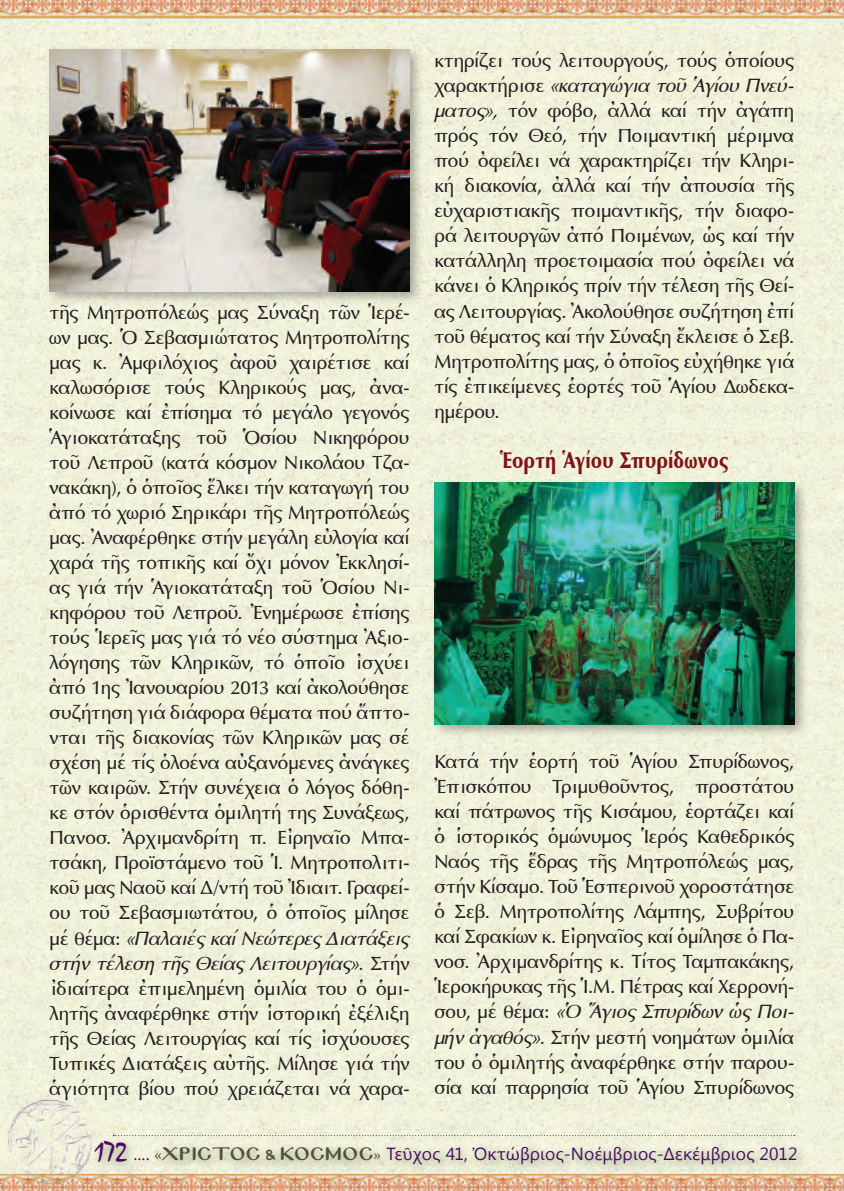
<style>
.page{position:relative;width:844px;height:1191px;background:#fff}
.page>*{position:absolute;margin:0;border:0;box-sizing:border-box;transform-origin:0 0}
.t1{font:23.1px "SK Optima Pol Uni W Bold";letter-spacing:.02em;color:#7f1315;scale:.83 1}
.t2{font:19.25px/25px "SK Optima Pol Uni W";letter-spacing:-.005em;color:#231f20;text-align:justify}
.t3{font:19.25px/25px "SK Optima Pol Uni W Italic";letter-spacing:-.02em;color:#231f20}
.t4{font:17.5px "Segoe UI";letter-spacing:.01em;color:#4c0b61}
.s1{font-family:"SK Optima Pol Uni W"}
.s2{font-family:"SK Optima Pol Uni W Italic"}
.s3{font-family:"Mistral";font-size:28px}
.s4{font-family:"Minion Pro"}
.s5{font-family:"Minion Pro";color:#575034}
.s6{font-family:"Mg Byzantine UC Pol Normal";font-size:15.75px;color:#575034}
</style>
<div class="page">
<img style="left:0;top:0;width:843px;height:1191px">
<div style="left:429px;top:478px;width:379px;height:261px;background:#231f20;opacity:.35"></div>
<img style="left:434px;top:483px;width:360px;height:241px">
<div style="left:45px;top:45px;width:379px;height:261px;background:#231f20;opacity:.35"></div>
<img style="left:50px;top:50px;width:359px;height:241px">
<p class="t2" style="left:50px;top:300px;width:361px">τῆς Μητροπόλεώς μας Σύναξη τῶν Ἱερέ&shy;ων μας. Ὁ Σεβασμιώτατος Μητροπολίτης μας κ. Ἀμφιλόχιος ἀφοῦ χαιρέτισε καί καλωσόρισε τούς Κληρικούς μας, ἀνα&shy;κοίνωσε καί ἐπίσημα τό μεγάλο γεγονός Ἁγιοκατάταξης τοῦ Ὁσίου Νικηφόρου τοῦ Λεπροῦ (κατά κόσμον Νικολάου Τζα&shy;νακάκη), ὁ ὁποῖος ἕλκει τήν καταγωγή του ἀπό τό χωριό Σηρικάρι τῆς Μητροπόλεώς μας. Ἀναφέρθηκε στήν μεγάλη εὐλογία καί χαρά τῆς τοπικῆς καί ὄχι μόνον Ἐκκλησί&shy;ας γιά τήν Ἁγιοκατάταξη τοῦ Ὁσίου Νι&shy;κηφόρου τοῦ Λεπροῦ. Ἐνημέρωσε ἐπίσης τούς Ἱερεῖς μας γιά τό νέο σύστημα Ἀξιο&shy;λόγησης τῶν Κληρικῶν, τό ὁποῖο ἰσχύει ἀπό 1ης Ἰανουαρίου 2013 καί ἀκολούθησε συζήτηση γιά διάφορα θέματα πού ἅπτο&shy;νται τῆς διακονίας τῶν Κληρικῶν μας σέ σχέση μέ τίς ὁλοένα αὐξανόμενες ἀνάγκες τῶν καιρῶν. Στήν συνέχεια ὁ λόγος δόθη&shy;κε στόν ὁρισθέντα ὁμιλητή της Συνάξεως, Πανοσ. Ἀρχιμανδρίτη π. Εἰρηναῖο Μπα&shy;τσάκη, Προϊστάμενο τοῦ Ἱ. Μητροπολιτι&shy;κοῦ μας Ναοῦ καί Δ/ντή τοῦ Ἰδιαιτ. Γραφεί&shy;ου τοῦ Σεβασμιωτάτου, ὁ ὁποῖος μίλησε</p>
<p class="t3" style="left:50px;top:925px;width:361px"><span class="s1">μέ θέμα:</span> «Παλαιές καί Νεώτερες Διατάξεις στήν τέλεση τῆς Θείας Λειτουργίας». <span class="s1">Στήν</span></p>
<p class="t2" style="left:50px;top:975px;width:361px">ἰδιαίτερα ἐπιμελημένη ὁμιλία του ὁ ὁμι&shy;λητῆς ἀναφέρθηκε στήν ἱστορική ἐξέλιξη τῆς Θείας Λειτουργίας καί τίς ἰσχύουσες Τυπικές Διατάξεις αὐτῆς. Μίλησε γιά τήν ἁγιότητα βίου πού χρειάζεται νά χαρα-</p>
<p class="t2" style="left:434px;top:48px;width:361px">κτηρίζει τούς λειτουργούς, τούς ὁποίους</p>
<p class="t3" style="left:434px;top:73px;width:361px"><span class="s1">χαρακτήρισε</span> «καταγώγια τοῦ Ἁγίου Πνεύ-</p>
<p class="t2" style="left:434px;top:98px;width:361px"><span class="s2">ματος»,</span> τόν φόβο, ἀλλά καί τήν ἀγάπη πρός τόν Θεό, τήν Ποιμαντική μέριμνα πού ὀφείλει νά χαρακτηρίζει τήν Κληρι&shy;κή διακονία, ἀλλά καί τήν ἀπουσία τῆς εὐχαριστιακῆς ποιμαντικῆς, τήν διαφο&shy;ρά λειτουργῶν ἀπό Ποιμένων, ὡς καί τήν κατάλληλη προετοιμασία πού ὀφείλει νά κάνει ὁ Κληρικός πρίν τήν τέλεση τῆς Θεί&shy;ας Λειτουργίας. Ἀκολούθησε συζήτηση ἐπί τοῦ θέματος καί τήν Σύναξη ἔκλεισε ὁ Σεβ.<br>Μητροπολίτης μας, ὁ ὁποῖος εὐχήθηκε γιά τίς ἐπικείμενες ἑορτές τοῦ Ἁγίου Δωδεκα&shy;ημέρου.</p>
<p class="t1" style="left:500px;top:446px;width:277px">Ἑορτή Ἁγίου Σπυρίδωνος</p>
<p class="t2" style="left:434px;top:749px;width:361px">Κατά τήν ἑορτή τοῦ Ἁγίου Σπυρίδωνος, Ἐπισκόπου Τριμυθοῦντος, προστάτου καί πάτρωνος τῆς Κισάμου, ἑορτάζει καί ὁ ἱστορικός ὁμώνυμος Ἱερός Καθεδρικός Ναός τῆς ἕδρας τῆς Μητροπόλεώς μας, στήν Κίσαμο. Τοῦ Ἑσπερινοῦ χοροστάτησε ὁ Σεβ. Μητροπολίτης Λάμπης, Συβρίτου καί Σφακίων κ. Εἰρηναῖος καί ὁμίλησε ὁ Πα&shy;νοσ. Ἀρχιμανδρίτης κ. Τίτος Ταμπακάκης, Ἱεροκήρυκας τῆς Ἱ.Μ. Πέτρας καί Χερρονή-</p>
<p class="t3" style="left:434px;top:999px;width:361px"><span class="s1">σου, μέ θέμα:</span> «Ὁ Ἅγιος Σπυρίδων ὡς Ποι-</p>
<p class="t2" style="left:434px;top:1024px;width:361px"><span class="s2">μήν ἀγαθός».</span> Στήν μεστή νοημάτων ὁμιλία του ὁ ὁμιλητής ἀναφέρθηκε στήν παρου&shy;σία καί παρρησία τοῦ Ἁγίου Σπυρίδωνος</p>
<p class="t4" style="left:94px;top:1141px;width:704px"><span class="s3">172</span> <span class="s4">....</span> <span class="s5">«</span><span class="s6">ΧΡΙΣΤΟΣ &amp; ΚΟΣΜΟΣ</span><span class="s5">»</span> Τεῦχος 41, Ὀκτώβριος-Νοέμβριος-Δεκέμβριος 2012</p>
</div>
